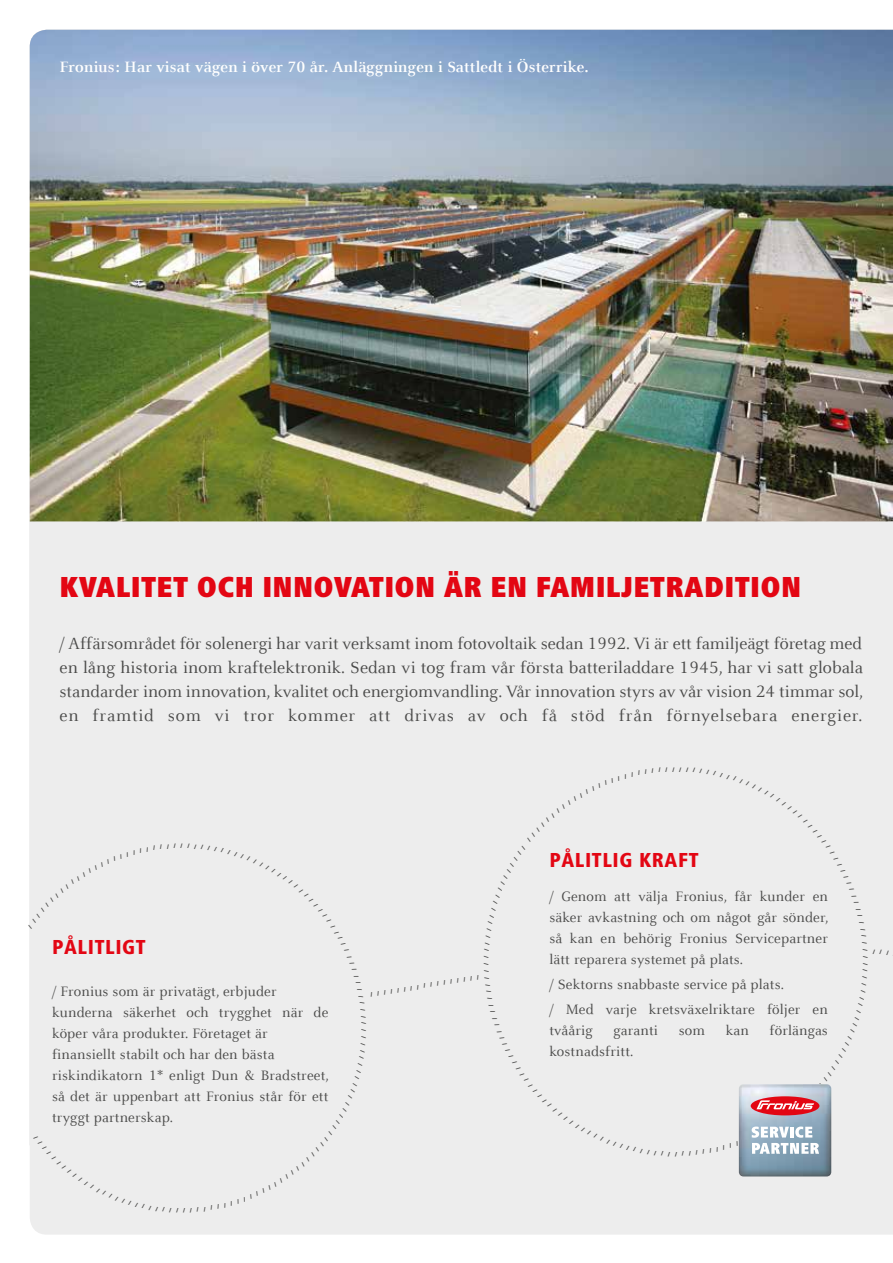
<style>
.page{position:relative;width:893px;height:1263px;background:#fff}
.page>*{position:absolute;margin:0;border:0;box-sizing:border-box;transform-origin:0 0}
.t1{font:900 condensed 30px "Frutiger Next LTW1 G";letter-spacing:.01em;color:#e30613}
.t2{font:800 condensed 21px "Frutiger Next LTW1 G";letter-spacing:.03em;color:#e30613}
.t3{font:18px/24px "Celeste Offc Pro";letter-spacing:.045em;color:#4a4a49;text-align:justify}
.t4{font:700 16.5px "Celeste Offc Pro";letter-spacing:.01em;color:#fff}
.t5{font:15px/21px "Celeste Offc Pro";letter-spacing:.01em;color:#4a4a49}
.t6{font:900 condensed 6.75px "Frutiger Next LTW1 G";color:#4a4a49}
</style>
<div class="page">
<div style="left:30px;top:521px;width:863px;height:713px;background:#ededed"></div>
<img style="left:30px;top:30px;width:863px;height:491px">
<img style="left:739px;top:1156px;width:92px;height:20px">
<div style="left:29px;top:481px;width:337px;height:731px;background:#ededed"></div>
<div style="left:484px;top:767px;width:405px;height:389px;background:#ededed"></div>
<p class="t4" style="left:60px;top:56px;width:530px">Fronius: Har visat vägen i över 70 år. Anläggningen i Sattledt i Österrike.</p>
<h1 class="t1" style="left:60px;top:569px;width:743px">KVALITET OCH INNOVATION ÄR EN FAMILJETRADITION</h1>
<p class="t3" style="left:60px;top:631px;width:805px">/ Affärsområdet för solenergi har varit verksamt inom fotovoltaik sedan 1992. Vi är ett familjeägt företag med en lång historia inom kraftelektronik. Sedan vi tog fram vår första batteriladdare 1945, har vi satt globala standarder inom innovation, kvalitet och energiomvandling. Vår innovation styrs av vår vision 24 timmar sol, en framtid som vi tror kommer att drivas av och få stöd från förnyelsebara energier.</p>
<h2 class="t2" style="left:52px;top:935px;width:95px">PÅLITLIGT</h2>
<p class="t5" style="left:52px;top:980px;width:278px">/ Fronius som är privatägt, erbjuder kunderna säkerhet och trygghet när de köper våra produkter. Företaget är finansiellt stabilt och har den bästa riskindikatorn 1* enligt Dun &amp; Bradstreet, så det är uppenbart att Fronius står för ett tryggt partnerskap.</p>
<p class="t6" style="left:185px;top:1214px;width:4px;rotate:180deg">/</p>
<p class="t6" style="left:482px;top:965px;width:4px;rotate:-90deg">/</p>
<p class="t6" style="left:479px;top:981px;width:111px;rotate:171deg">/////////////////</p>
<p class="t6" style="left:672px;top:765px;width:4px">/</p>
<h2 class="t2" style="left:549px;top:848px;width:151px">PÅLITLIG KRAFT</h2>
<p class="t5" style="left:549px;top:885px;width:280px;text-align:justify">/ Genom att välja Fronius, får kunder en säker avkastning och om något går sönder, så kan en behörig Fronius Servicepartner lätt reparera systemet på plats.</p>
<p class="t5" style="left:549px;top:972px;width:280px;line-height:25.2px">/ Sektorns snabbaste service på plats.<br>/ Med varje kretsväxelriktare följer en</p>
<p class="t5" style="left:549px;top:1020px;width:45px">tvåårig</p>
<p class="t5" style="left:613px;top:1020px;width:46px">garanti</p>
<p class="t5" style="left:679px;top:1020px;width:28px">som</p>
<p class="t5" style="left:726px;top:1020px;width:25px">kan</p>
<p class="t5" style="left:770px;top:1020px;width:60px">förlängas</p>
<p class="t5" style="left:549px;top:1041px;width:86px">kostnadsfritt.</p>
</div>
